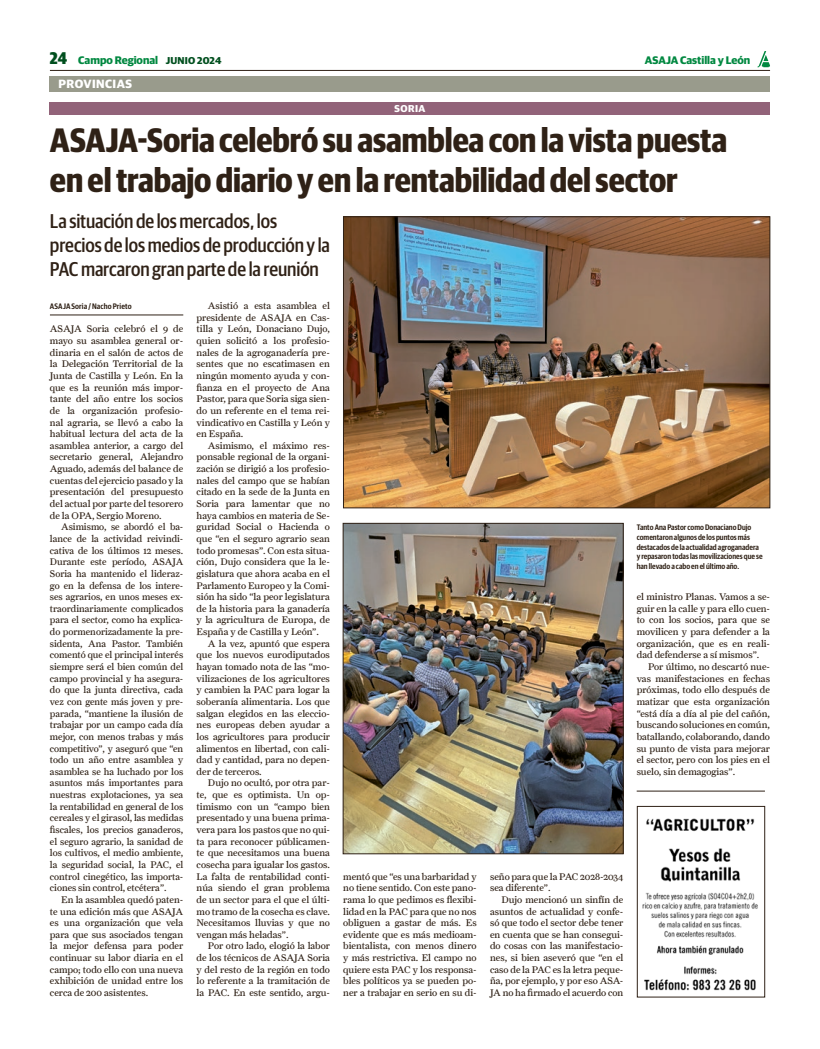
<style>
.page{position:relative;width:820px;height:1049px;background:#fff}
.page>*{position:absolute;margin:0;border:0;box-sizing:border-box;transform-origin:0 0}
.t1{font:700 34px/40.8px "Guardian Sans Cond";letter-spacing:-.005em;color:#2f2116}
.t2{font:500 20px/24px "Guardian Sans Cond";letter-spacing:-.005em;color:#2f2116}
.t3{font:700 12px "Guardian Sans";letter-spacing:.04em;color:#fff}
.t4{font:700 11px "Guardian Sans";color:#008840}
.t5{font:700 10px "Guardian Sans";letter-spacing:.02em;color:#004f1e}
.t6{font:700 10px "Guardian Sans";letter-spacing:.05em;color:#fff}
.t7{font:9.7px/11.6px "Farnham Text";color:#2f2116;text-align:justify}
.t8{font:600 8px/9.6px "Guardian Sans Cond";color:#2f2116}
.s1{font-family:"Guardian Sans Cond";font-weight:800;font-size:17px;color:#004f1e}
</style>
<div class="page">
<div style="left:50px;top:76px;width:719px;height:15px;background:#999b8c"></div>
<hr style="left:50px;top:70px;width:719px;height:1px;background:#2f2116">
<svg style="left:757px;top:51px;width:12px;height:16px"></svg>
<hr style="left:50px;top:315px;width:133px;height:1px;background:#2f2116">
<div style="left:50px;top:102px;width:719px;height:13px;background:#926379"></div>
<img style="left:345px;top:525px;width:276px;height:327px">
<div style="left:343px;top:523px;width:280px;height:331px;border:1px solid #2f2116"></div>
<img style="left:345px;top:219px;width:422px;height:287px">
<div style="left:343px;top:217px;width:426px;height:291px;border:1px solid #2f2116"></div>
<img style="left:642px;top:818px;width:116px;height:173px">
<div style="left:636px;top:806px;width:128px;height:191px;border:1px solid #2f2116"></div>
<hr style="left:636px;top:791px;width:128px;height:1px;background:#2f2116">
<p class="t4" style="left:50px;top:52px;width:110px"><span class="s1">24</span> Campo Regional</p>
<p class="t4" style="left:644px;top:52px;width:107px">ASAJA Castilla y León</p>
<p class="t5" style="left:166px;top:53px;width:57px">JUNIO 2024</p>
<p class="t3" style="left:58px;top:75px;width:75px">PROVINCIAS</p>
<p class="t6" style="left:394px;top:101px;width:33px">SORIA</p>
<h1 class="t1" style="left:50px;top:117px;width:678px">ASAJA-Soria celebró su asamblea con la vista puesta en el trabajo diario y en la rentabilidad del sector</h1>
<h2 class="t2" style="left:50px;top:207px;width:281px">La situación de los mercados, los precios de los medios de producción y la<br>PAC marcaron gran parte de la reunión</h2>
<p class="t8" style="left:50px;top:301px;width:83px">ASAJA Soria / Nacho Prieto</p>
<p class="t7" style="left:50px;top:323px;width:135px">ASAJA Soria celebró el 9 de mayo su asamblea general or&shy;dinaria en el salón de actos de la Delegación Territorial de la Junta de Castilla y León. En la que es la reunión más impor&shy;tante del año entre los socios de la organización profesio&shy;nal agraria, se llevó a cabo la habitual lectura del acta de la asamblea anterior, a cargo del secretario general, Alejandro Aguado, además del balance de cuentas del ejercicio pasado y la presentación del presupuesto del actual por parte del tesorero de la OPA, Sergio Moreno.</p>
<p class="t7" style="left:50px;top:521px;width:135px;text-indent:11px">Asimismo, se abordó el ba&shy;lance de la actividad reivindi&shy;cativa de los últimos 12 meses.<br>Durante este período, ASAJA Soria ha mantenido el lideraz&shy;go en la defensa de los intere&shy;ses agrarios, en unos meses ex&shy;traordinariamente complicados para el sector, como ha explica&shy;do pormenorizadamente la pre&shy;sidenta, Ana Pastor. También comentó que el principal interés siempre será el bien común del campo provincial y ha asegura&shy;do que la junta directiva, cada vez con gente más joven y pre&shy;parada, “mantiene la ilusión de trabajar por un campo cada día mejor, con menos trabas y más competitivo”, y aseguró que “en todo un año entre asamblea y asamblea se ha luchado por los asuntos más importantes para nuestras explotaciones, ya sea la rentabilidad en general de los cereales y el girasol, las medidas fiscales, los precios ganaderos, el seguro agrario, la sanidad de los cultivos, el medio ambiente, la seguridad social, la PAC, el control cinegético, las importa&shy;ciones sin control, etcétera”.</p>
<p class="t7" style="left:50px;top:893px;width:135px;text-indent:11px">En la asamblea quedó paten&shy;te una edición más que ASAJA es una organización que vela para que sus asociados tengan la mejor defensa para poder continuar su labor diaria en el campo; todo ello con una nueva exhibición de unidad entre los cerca de 200 asistentes.</p>
<p class="t7" style="left:196px;top:300px;width:135px;text-indent:11px">Asistió a esta asamblea el presidente de ASAJA en Cas&shy;tilla y León, Donaciano Dujo, quien solicitó a los profesio&shy;nales de la agroganadería pre&shy;sentes que no escatimasen en ningún momento ayuda y con&shy;fianza en el proyecto de Ana Pastor, para que Soria siga sien&shy;do un referente en el tema rei&shy;vindicativo en Castilla y León y en España.</p>
<p class="t7" style="left:196px;top:440px;width:135px;text-indent:11px">Asimismo, el máximo res&shy;ponsable regional de la organi&shy;zación se dirigió a los profesio&shy;nales del campo que se habían citado en la sede de la Junta en Soria para lamentar que no haya cambios en materia de Se&shy;guridad Social o Hacienda o que “en el seguro agrario sean todo promesas”. Con esta situa&shy;ción, Dujo considera que la le&shy;gislatura que ahora acaba en el Parlamento Europeo y la Comi&shy;sión ha sido “la peor legislatura de la historia para la ganadería y la agricultura de Europa, de España y de Castilla y León”.</p>
<p class="t7" style="left:196px;top:637px;width:135px;text-indent:11px">A la vez, apuntó que espera que los nuevos eurodiputados hayan tomado nota de las “mo&shy;vilizaciones de los agricultores y cambien la PAC para logar la soberanía alimentaria. Los que salgan elegidos en las eleccio&shy;nes europeas deben ayudar a los agricultores para producir alimentos en libertad, con cali&shy;dad y cantidad, para no depen&shy;der de terceros.</p>
<p class="t7" style="left:196px;top:777px;width:135px;text-indent:11px">Dujo no ocultó, por otra par&shy;te, que es optimista. Un op&shy;timismo con un “campo bien presentado y una buena prima&shy;vera para los pastos que no qui&shy;ta para reconocer públicamen&shy;te que necesitamos una buena cosecha para igualar los gastos.<br>La falta de rentabilidad conti&shy;núa siendo el gran problema de un sector para el que el últi&shy;mo tramo de la cosecha es clave.<br>Necesitamos lluvias y que no vengan más heladas”.</p>
<p class="t7" style="left:196px;top:940px;width:135px;text-indent:11px">Por otro lado, elogió la labor de los técnicos de ASAJA Soria y del resto de la región en todo lo referente a la tramitación de la PAC. En este sentido, argu-</p>
<p class="t8" style="left:636px;top:522px;width:127px">Tanto Ana Pastor como Donaciano Dujo comentaron algunos de los puntos más destacados de la actualidad agroganadera y repasaron todas las movilizaciones que se han llevado a cabo en el último año.</p>
<p class="t7" style="left:636px;top:591px;width:135px">el ministro Planas. Vamos a se&shy;guir en la calle y para ello cuen&shy;to con los socios, para que se movilicen y para defender a la organización, que es en reali&shy;dad defenderse a sí mismos”.</p>
<p class="t7" style="left:636px;top:661px;width:135px;text-indent:11px">Por último, no descartó nue&shy;vas manifestaciones en fechas próximas, todo ello después de matizar que esta organización “está día a día al pie del cañón, buscando soluciones en común, batallando, colaborando, dando su punto de vista para mejorar el sector, pero con los pies en el suelo, sin demagogias”.</p>
<p class="t7" style="left:343px;top:870px;width:135px">mentó que “es una barbaridad y no tiene sentido. Con este pano&shy;rama lo que pedimos es flexibi&shy;lidad en la PAC para que no nos obliguen a gastar de más. Es evidente que es más medioam&shy;bientalista, con menos dinero y más restrictiva. El campo no quiere esta PAC y los responsa&shy;bles políticos ya se pueden po&shy;ner a trabajar en serio en su di-</p>
<p class="t7" style="left:490px;top:870px;width:135px">seño para que la PAC 2028-2034 sea diferente”.</p>
<p class="t7" style="left:490px;top:893px;width:135px;text-indent:11px">Dujo mencionó un sinfín de asuntos de actualidad y confe&shy;só que todo el sector debe tener en cuenta que se han consegui&shy;do cosas con las manifestacio&shy;nes, si bien aseveró que “en el caso de la PAC es la letra peque&shy;ña, por ejemplo, y por eso ASA-JA no ha firmado el acuerdo con</p>
</div>
